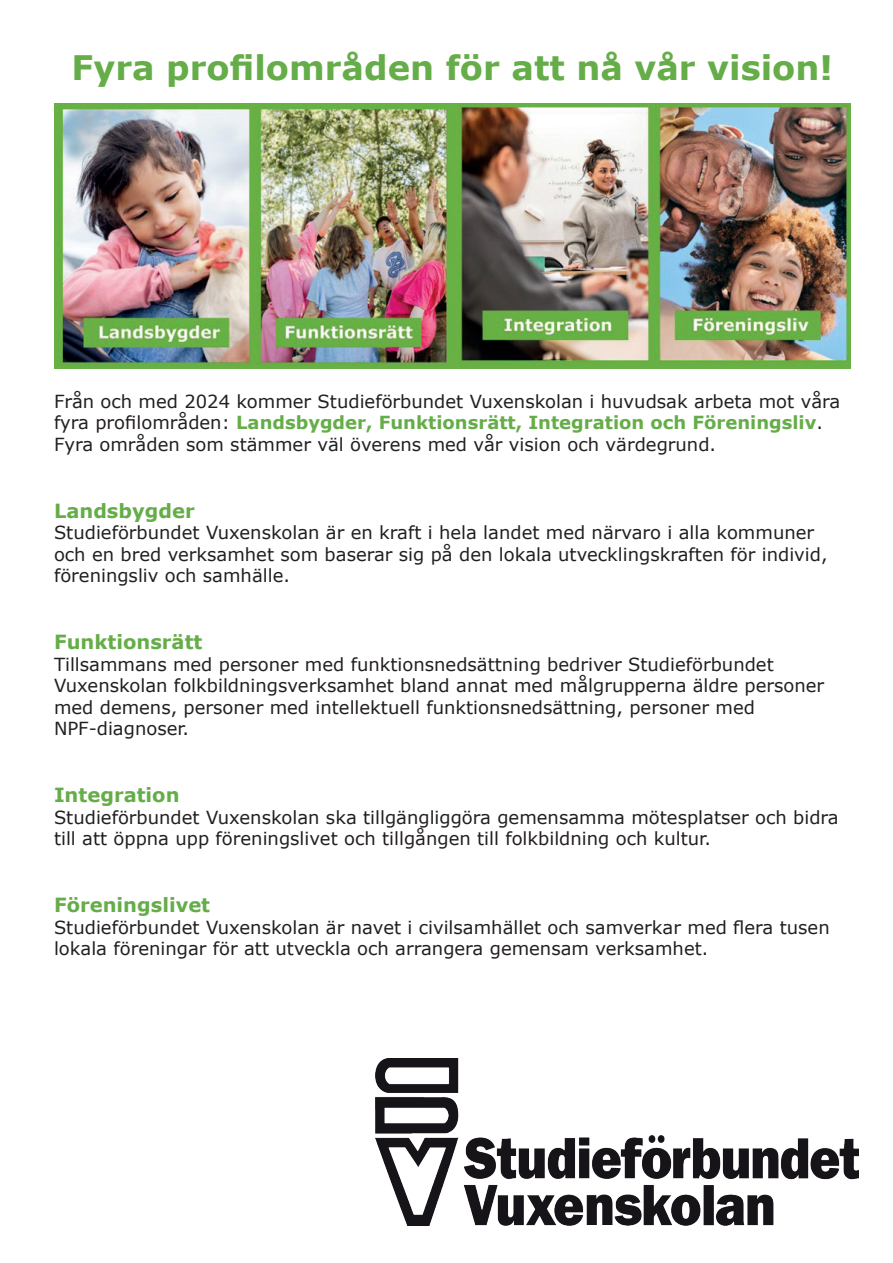
<style>
.page{position:relative;width:893px;height:1263px;background:#fff}
.page>*{position:absolute;margin:0;border:0;box-sizing:border-box;transform-origin:0 0}
.t1{font:700 33.75px "Verdana";color:#65ad48}
.t2{font:700 19.5px "Verdana";color:#65ad48}
.t3{font:18px/21.6px "Verdana";color:#231f20}
.s1{font-weight:700;color:#65ad48}
</style>
<div class="page">
<img style="left:376px;top:1059px;width:483px;height:167px">
<img style="left:54px;top:104px;width:796px;height:264px">
<h1 class="t1" style="left:71px;top:44px;width:763px">Fyra profilområden för att nå vår vision!</h1>
<p class="t3" style="left:54px;top:390px;width:788px">Från och med 2024 kommer Studieförbundet Vuxenskolan i huvudsak arbeta mot våra fyra profilområden: <span class="s1">Landsbygder, Funktionsrätt, Integration och Föreningsliv</span>.<br>Fyra områden som stämmer väl överens med vår vision och värdegrund.</p>
<p class="t2" style="left:54px;top:497px;width:142px">Landsbygder</p>
<p class="t3" style="left:54px;top:522px;width:775px">Studieförbundet Vuxenskolan är en kraft i hela landet med närvaro i alla kommuner och en bred verksamhet som baserar sig på den lokala utvecklingskraften för individ, föreningsliv och samhälle.</p>
<p class="t2" style="left:54px;top:628px;width:150px">Funktionsrätt</p>
<p class="t3" style="left:54px;top:653px;width:772px">Tillsammans med personer med funktionsnedsättning bedriver Studieförbundet Vuxenskolan folkbildningsverksamhet bland annat med målgrupperna äldre personer med demens, personer med intellektuell funktionsnedsättning, personer med NPF-diagnoser.</p>
<p class="t2" style="left:54px;top:781px;width:127px">Integration</p>
<p class="t3" style="left:54px;top:806px;width:786px">Studieförbundet Vuxenskolan ska tillgängliggöra gemensamma mötesplatser och bidra till att öppna upp föreningslivet och tillgången till folkbildning och kultur.</p>
<p class="t2" style="left:54px;top:891px;width:158px">Föreningslivet</p>
<p class="t3" style="left:54px;top:916px;width:777px">Studieförbundet Vuxenskolan är navet i civilsamhället och samverkar med flera tusen lokala föreningar för att utveckla och arrangera gemensam verksamhet.</p>
</div>
